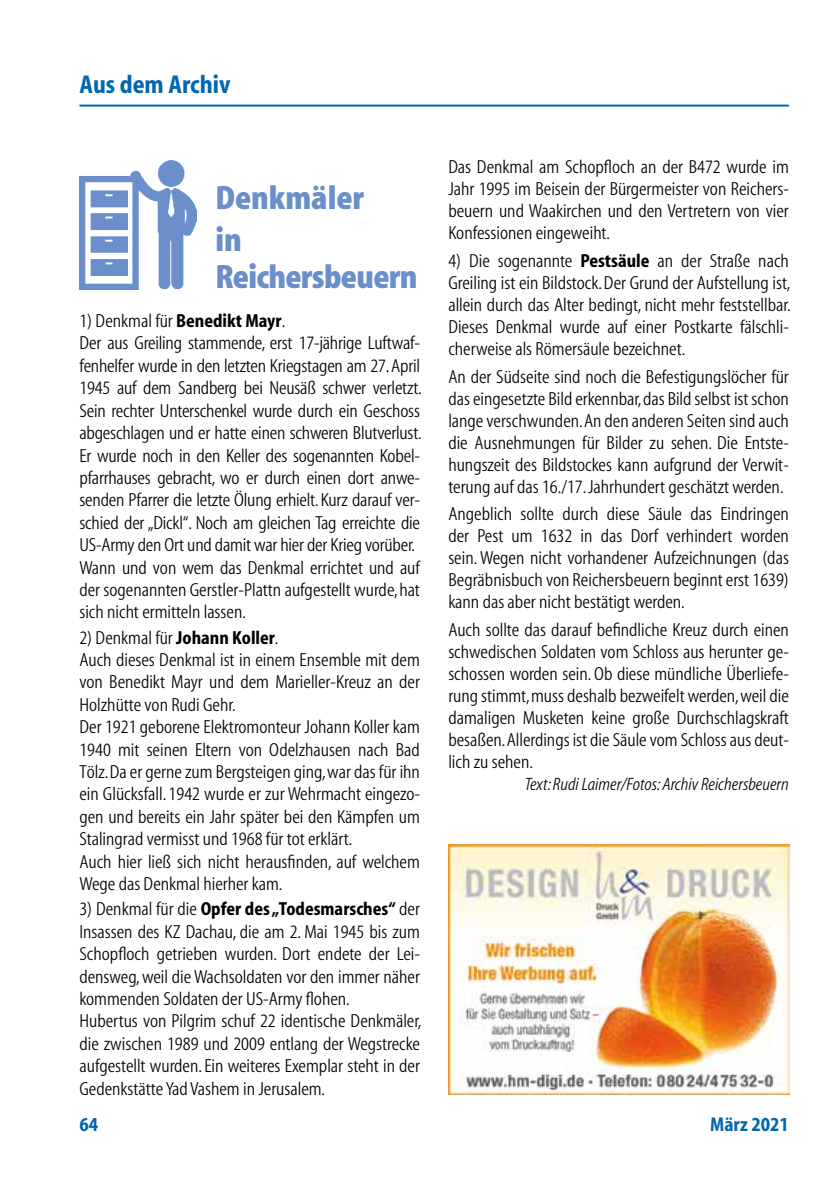
<style>
.page{position:relative;width:840px;height:1191px;background:#fff}
.page>*{position:absolute;margin:0;border:0;box-sizing:border-box;transform-origin:0 0}
.t1{font:900 condensed 34px "Myriad";letter-spacing:-.02em;color:#6a8fca}
.t2{font:900 condensed 34px/42.6px "Myriad";color:#6a8fca}
.t3{font:700 condensed 26px "Myriad";color:#0067b1}
.t4{font:700 condensed 20px "Myriad";color:#0067b1}
.t5{font:19px/22.4px "Myriad Condensed";color:#000;text-align:justify}
.t6{font:700 condensed 19px "Myriad";color:#000}
.t7{font:italic condensed 18px "Myriad";color:#000}
.s1{font-family:"Myriad";font-weight:700;font-stretch:condensed}
.s2{font-family:"Myriad Condensed";font-weight:400;font-stretch:normal}
</style>
<div class="page">
<hr style="left:79px;top:105px;width:709px;height:2px;background:#0067b1">
<img style="left:79px;top:160px;width:117px;height:129px">
<img style="left:448px;top:845px;width:340px;height:249px">
<h2 class="t3" style="left:79px;top:71px;width:152px">Aus dem Archiv</h2>
<h1 class="t2" style="left:215px;top:177px;width:150px">Denkmäler in</h1>
<h1 class="t1" style="left:215px;top:259px;width:203px">Reichersbeuern</h1>
<p class="t5" style="left:79px;top:310px;width:343px;text-align:left">1) Denkmal für <span class="s1">Benedikt Mayr</span>.<br>Der aus Greiling stammende, erst 17-jährige Luftwaf&shy;fenhelfer wurde in den letzten Kriegstagen am 27. April 1945 auf dem Sandberg bei Neusäß schwer verletzt.<br>Sein rechter Unterschenkel wurde durch ein Geschoss abgeschlagen und er hatte einen schweren Blutverlust.<br>Er wurde noch in den Keller des sogenannten Kobel&shy;pfarrhauses gebracht, wo er durch einen dort anwe&shy;senden Pfarrer die letzte Ölung erhielt. Kurz darauf ver&shy;schied der „Dickl“. Noch am gleichen Tag erreichte die US-Army den Ort und damit war hier der Krieg vorüber.<br>Wann und von wem das Denkmal errichtet und auf der sogenannten Gerstler-Plattn aufgestellt wurde, hat sich nicht ermitteln lassen.</p>
<p class="t5" style="left:79px;top:627px;width:342px;text-align:left">2) Denkmal für <span class="s1">Johann Koller</span>.<br>Auch dieses Denkmal ist in einem Ensemble mit dem von Benedikt Mayr und dem Marieller-Kreuz an der Holzhütte von Rudi Gehr.<br>Der 1921 geborene Elektromonteur Johann Koller kam 1940 mit seinen Eltern von Odelzhausen nach Bad Tölz. Da er gerne zum Bergsteigen ging, war das für ihn ein Glücksfall. 1942 wurde er zur Wehrmacht eingezo&shy;gen und bereits ein Jahr später bei den Kämpfen um Stalingrad vermisst und 1968 für tot erklärt.<br>Auch hier ließ sich nicht herausfinden, auf welchem Wege das Denkmal hierher kam.</p>
<p class="t6" style="left:79px;top:899px;width:342px"><span class="s2">3) Denkmal für die</span> Opfer des „Todesmarsches“ <span class="s2">der</span></p>
<p class="t5" style="left:79px;top:921px;width:343px;text-align:left">Insassen des KZ Dachau, die am 2. Mai 1945 bis zum Schopfloch getrieben wurden. Dort endete der Lei&shy;densweg, weil die Wachsoldaten vor den immer näher kommenden Soldaten der US-Army flohen.<br>Hubertus von Pilgrim schuf 22 identische Denkmäler, die zwischen 1989 und 2009 entlang der Wegstrecke aufgestellt wurden. Ein weiteres Exemplar steht in der Gedenkstätte Yad Vashem in Jerusalem.</p>
<p class="t5" style="left:448px;top:157px;width:342px">Das Denkmal am Schopfloch an der B472 wurde im Jahr 1995 im Beisein der Bürgermeister von Reichers&shy;beuern und Waakirchen und den Vertretern von vier Konfessionen eingeweiht.</p>
<p class="t5" style="left:448px;top:250px;width:343px">4) Die sogenannte <span class="s1">Pestsäule</span> an der Straße nach Greiling ist ein Bildstock. Der Grund der Aufstellung ist, allein durch das Alter bedingt, nicht mehr feststellbar.<br>Dieses Denkmal wurde auf einer Postkarte fälschli&shy;cherweise als Römersäule bezeichnet.</p>
<p class="t5" style="left:448px;top:366px;width:342px">An der Südseite sind noch die Befestigungslöcher für das eingesetzte Bild erkennbar, das Bild selbst ist schon lange verschwunden. An den anderen Seiten sind auch die Ausnehmungen für Bilder zu sehen. Die Entste&shy;hungszeit des Bildstockes kann aufgrund der Verwit&shy;terung auf das 16./17. Jahrhundert geschätzt werden.</p>
<p class="t5" style="left:448px;top:504px;width:342px">Angeblich sollte durch diese Säule das Eindringen der Pest um 1632 in das Dorf verhindert worden sein. Wegen nicht vorhandener Aufzeichnungen (das Begräbnisbuch von Reichersbeuern beginnt erst 1639) kann das aber nicht bestätigt werden.</p>
<p class="t5" style="left:448px;top:619px;width:342px">Auch sollte das darauf befindliche Kreuz durch einen schwedischen Soldaten vom Schloss aus herunter ge&shy;schossen worden sein. Ob diese mündliche Überliefe&shy;rung stimmt, muss deshalb bezweifelt werden, weil die damaligen Musketen keine große Durchschlagskraft besaßen. Allerdings ist die Säule vom Schloss aus deut&shy;lich zu sehen.</p>
<p class="t7" style="left:524px;top:775px;width:265px">Text: Rudi Laimer/Fotos: Archiv Reichersbeuern</p>
<p class="t4" style="left:79px;top:1114px;width:20px">64</p>
<p class="t4" style="left:709px;top:1114px;width:80px">März 2021</p>
</div>
